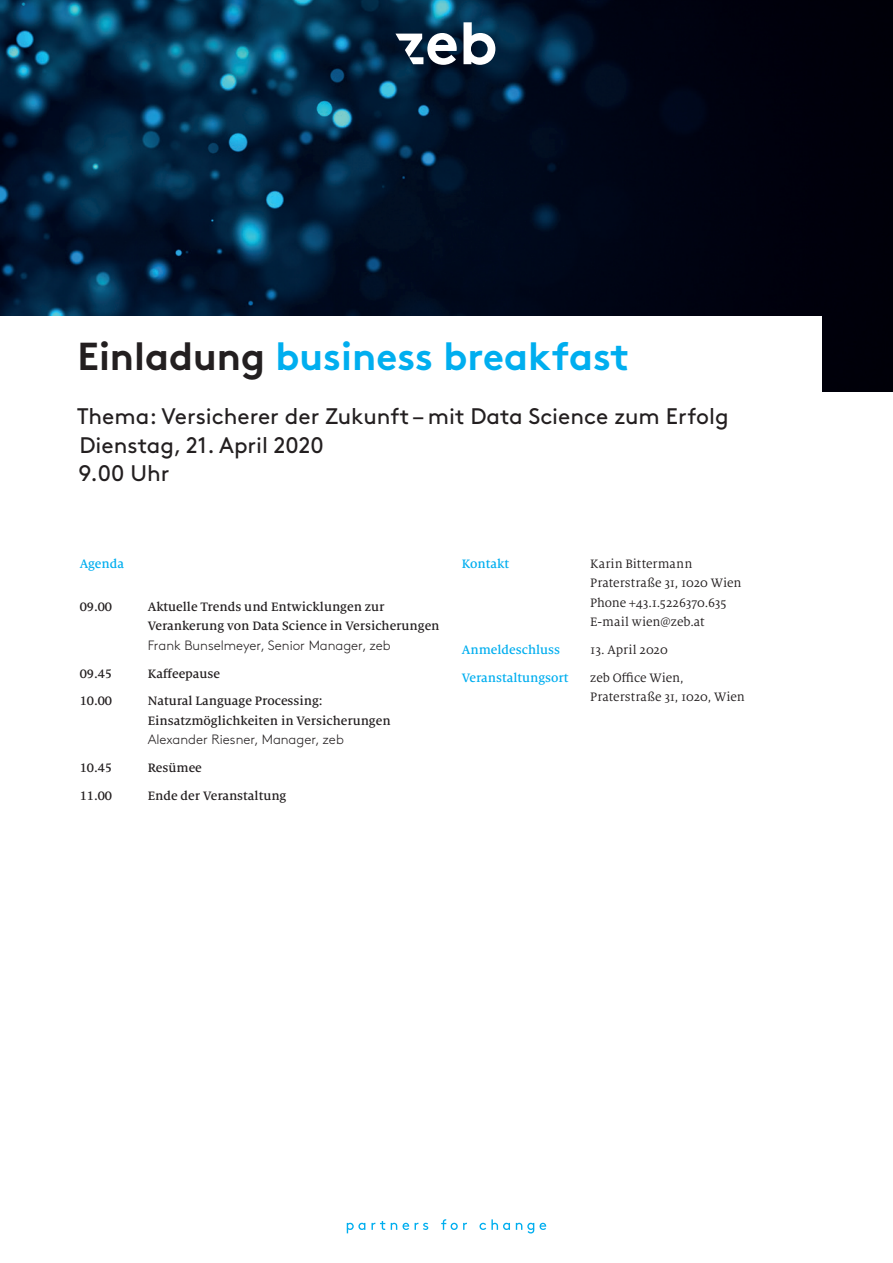
<style>
.page{position:relative;width:893px;height:1263px;background:#fff}
.page>*{position:absolute;margin:0;border:0;box-sizing:border-box;transform-origin:0 0}
.t1{font:700 39px "Brown Pro";color:#00aeef}
.t2{font:22.5px/28.5px "Brown Pro";color:#231f20}
.t3{font:500 13.5px/19.5px "Milo Serif Pro";color:#231f20}
.t4{font:13.5px/19.5px "Milo Serif Pro";color:#231f20}
.t5{font:300 13.5px "Brown Pro";color:#231f20}
.t6{font:500 13.5px "Milo Serif Pro";color:#00aeef}
.s1{color:#231f20}
</style>
<div class="page">
<img style="left:0;top:0;width:893px;height:391px">
<svg style="left:463px;top:22px;width:32px;height:43px"></svg>
<svg style="left:395px;top:33px;width:62px;height:32px"></svg>
<div style="left:0;top:316px;width:821px;height:89px;background:#fff"></div>
<svg style="left:347px;top:1223px;width:18px;height:10px"></svg>
<svg style="left:371px;top:1221px;width:14px;height:9px"></svg>
<svg style="left:391px;top:1223px;width:18px;height:7px"></svg>
<svg style="left:415px;top:1223px;width:13px;height:7px"></svg>
<svg style="left:441px;top:1219px;width:26px;height:11px"></svg>
<svg style="left:479px;top:1219px;width:31px;height:11px"></svg>
<svg style="left:516px;top:1223px;width:30px;height:10px"></svg>
<h1 class="t1" style="left:78px;top:325px;width:553px"><span class="s1">Einladung</span> business breakfast</h1>
<h2 class="t2" style="left:77px;top:400px;width:653px">Thema: Versicherer der Zukunft – mit Data Science zum Erfolg<br>Dienstag, 21. April 2020<br>9.00 Uhr</h2>
<p class="t6" style="left:80px;top:556px;width:46px">Agenda</p>
<p class="t3" style="left:80px;top:597px;width:34px">09.00</p>
<p class="t3" style="left:148px;top:597px;width:293px">Aktuelle Trends und Entwicklungen zur<br>Verankerung von Data Science in Versicherungen</p>
<p class="t5" style="left:148px;top:635px;width:245px">Frank Bunselmeyer, Senior Manager, zeb</p>
<p class="t3" style="left:80px;top:663px;width:34px">09.45</p>
<p class="t3" style="left:148px;top:663px;width:74px">Kaffeepause</p>
<p class="t3" style="left:80px;top:691px;width:34px">10.00</p>
<p class="t3" style="left:148px;top:691px;width:244px">Natural Language Processing:<br>Einsatzmöglichkeiten in Versicherungen</p>
<p class="t5" style="left:148px;top:730px;width:198px">Alexander Riesner, Manager, zeb</p>
<p class="t3" style="left:80px;top:758px;width:34px">10.45</p>
<p class="t3" style="left:148px;top:758px;width:56px">Resümee</p>
<p class="t3" style="left:80px;top:786px;width:34px">11.00</p>
<p class="t3" style="left:148px;top:786px;width:140px">Ende der Veranstaltung</p>
<p class="t6" style="left:462px;top:556px;width:49px">Kontakt</p>
<p class="t4" style="left:590px;top:554px;width:153px">Karin Bittermann<br>Praterstraße 31, 1020 Wien<br>Phone +43.1.5226370.635<br>E-mail wien@zeb.at</p>
<p class="t6" style="left:462px;top:642px;width:100px">Anmeldeschluss</p>
<p class="t4" style="left:590px;top:640px;width:79px">13. April 2020</p>
<p class="t6" style="left:462px;top:670px;width:108px">Veranstaltungsort</p>
<p class="t4" style="left:590px;top:668px;width:156px">zeb Office Wien,<br>Praterstraße 31, 1020, Wien</p>
</div>
